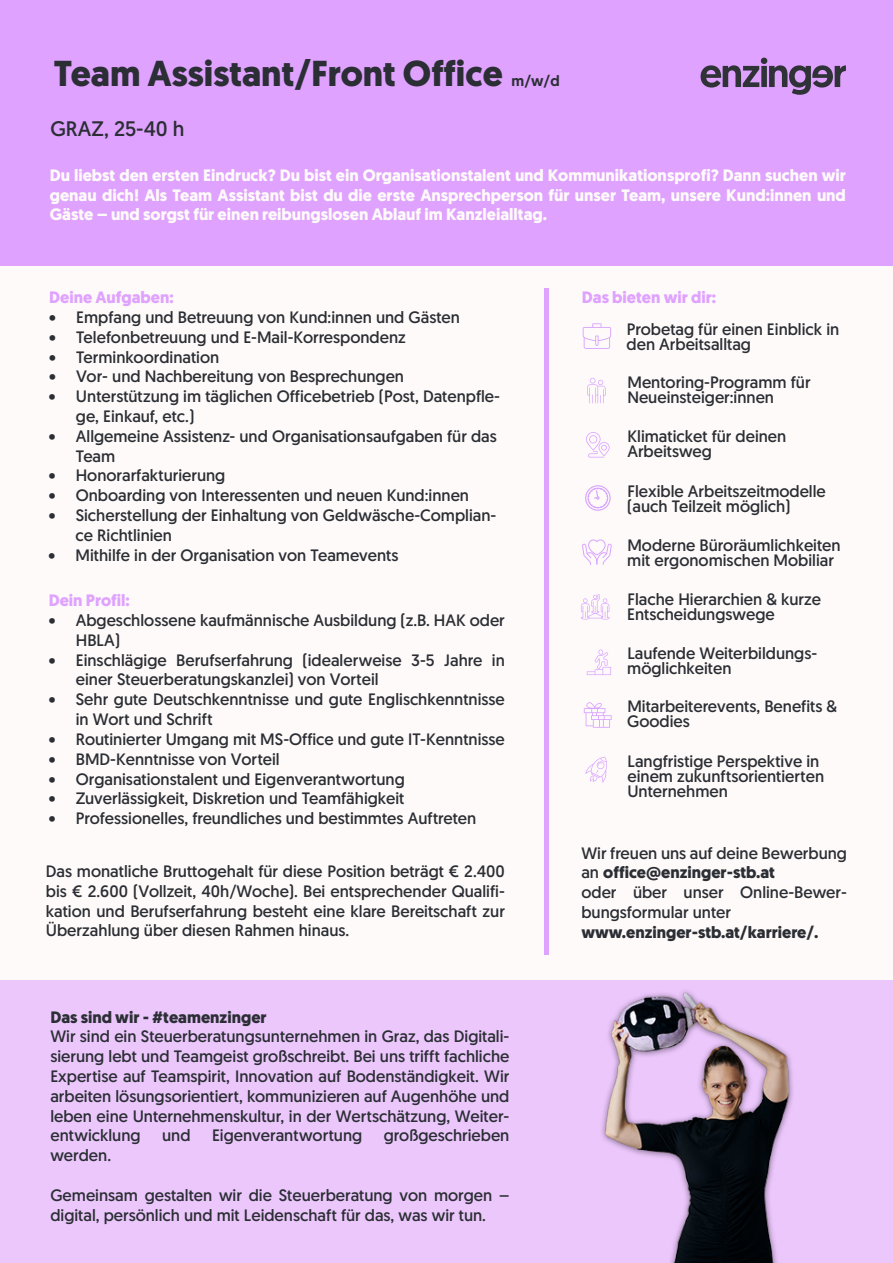
<style>
.page{position:relative;width:893px;height:1263px;background:#fefaf9}
.page>*{position:absolute;margin:0;border:0;box-sizing:border-box;transform-origin:0 0}
.t1{font:700 36px "Geomanist";color:#2b2e34}
.t2{font:21px "Geomanist";color:#2b2e34}
.t3{font:16.5px/19.8px "Geomanist";color:#2b2e34}
.t4{font:700 16.5px/19.8px "Geomanist";color:#fefaf9;text-align:justify}
.t5{font:700 16.5px "Geomanist";color:#2b2e34}
.t6{font:700 16.5px "Geomanist";color:#dfa2ff}
.t7{font:500 15px "Geomanist";color:#2b2e34}
.s1{font-weight:700}
</style>
<div class="page">
<div style="left:0;top:980px;width:893px;height:283px;background:#ecc7fc"></div>
<div style="left:0;top:0;width:893px;height:266px;background:#dfa2ff"></div>
<svg style="left:701px;top:58px;width:145px;height:37px"></svg>
<hr style="left:544px;top:288px;width:4px;height:666px;background:#dfa2ff">
<svg style="left:585px;top:485px;width:26px;height:26px"></svg>
<svg style="left:583px;top:323px;width:28px;height:26px"></svg>
<svg style="left:587px;top:378px;width:19px;height:25px"></svg>
<svg style="left:586px;top:432px;width:24px;height:25px"></svg>
<svg style="left:581px;top:594px;width:29px;height:25px"></svg>
<svg style="left:584px;top:702px;width:28px;height:26px"></svg>
<svg style="left:587px;top:649px;width:24px;height:26px"></svg>
<svg style="left:585px;top:757px;width:22px;height:26px"></svg>
<svg style="left:582px;top:539px;width:30px;height:26px"></svg>
<img style="left:602px;top:991px;width:191px;height:272px">
<h1 class="t1" style="left:54px;top:50px;width:450px">Team Assistant/Front Office</h1>
<p class="t7" style="left:512px;top:71px;width:50px">m/w/d</p>
<p class="t2" style="left:50px;top:115px;width:136px">GRAZ, 25-40 h</p>
<p class="t4" style="left:50px;top:165px;width:798px">Du liebst den ersten Eindruck? Du bist ein Organisationstalent und Kommunikationsprofi? Dann suchen wir genau dich! Als Team Assistant bist du die erste Ansprechperson für unser Team, unsere Kund:innen und Gäste – und sorgst für einen reibungslosen Ablauf im Kanzleialltag.</p>
<p class="t6" style="left:49px;top:286px;width:126px">Deine Aufgaben:</p>
<p class="t3" style="left:49px;top:307px;width:412px">• Empfang und Betreuung von Kund:innen und Gästen</p>
<p class="t3" style="left:49px;top:327px;width:358px">• Telefonbetreuung und E-Mail-Korrespondenz</p>
<p class="t3" style="left:49px;top:347px;width:172px">• Terminkoordination</p>
<p class="t3" style="left:49px;top:366px;width:357px">• Vor- und Nachbereitung von Besprechungen</p>
<p class="t3" style="left:76px;top:386px;width:426px;text-indent:-27px">• Unterstützung im täglichen Officebetrieb (Post, Datenpfle&shy;ge, Einkauf, etc.)</p>
<p class="t3" style="left:76px;top:426px;width:422px;text-indent:-27px">• Allgemeine Assistenz- und Organisationsaufgaben für das<br>Team</p>
<p class="t3" style="left:49px;top:465px;width:178px">• Honorarfakturierung</p>
<p class="t3" style="left:49px;top:485px;width:422px">• Onboarding von Interessenten und neuen Kund:innen</p>
<p class="t3" style="left:76px;top:505px;width:422px;text-indent:-27px">• Sicherstellung der Einhaltung von Geldwäsche-Complian&shy;ce Richtlinien</p>
<p class="t3" style="left:49px;top:545px;width:351px">• Mithilfe in der Organisation von Teamevents</p>
<p class="t6" style="left:49px;top:589px;width:83px">Dein Profil:</p>
<p class="t3" style="left:76px;top:610px;width:431px;text-indent:-27px">• Abgeschlossene kaufmännische Ausbildung (z.B. HAK oder<br>HBLA)</p>
<p class="t3" style="left:76px;top:650px;width:431px;text-indent:-27px">• Einschlägige Berufserfahrung (idealerweise 3-5 Jahre in einer Steuerberatungskanzlei) von Vorteil</p>
<p class="t3" style="left:76px;top:689px;width:430px;text-indent:-27px">• Sehr gute Deutschkenntnisse und gute Englischkenntnisse in Wort und Schrift</p>
<p class="t3" style="left:49px;top:729px;width:458px">• Routinierter Umgang mit MS-Office und gute IT-Kenntnisse</p>
<p class="t3" style="left:49px;top:749px;width:232px">• BMD-Kenntnisse von Vorteil</p>
<p class="t3" style="left:49px;top:768px;width:357px">• Organisationstalent und Eigenverantwortung</p>
<p class="t3" style="left:49px;top:788px;width:357px">• Zuverlässigkeit, Diskretion und Teamfähigkeit</p>
<p class="t3" style="left:49px;top:808px;width:429px">• Professionelles, freundliches und bestimmtes Auftreten</p>
<p class="t3" style="left:46px;top:861px;width:461px;text-align:justify">Das monatliche Bruttogehalt für diese Position beträgt € 2.400 bis € 2.600 (Vollzeit, 40h/Woche). Bei entsprechender Qualifi&shy;kation und Berufserfahrung besteht eine klare Bereitschaft zur Überzahlung über diesen Rahmen hinaus.</p>
<p class="t5" style="left:50px;top:1006px;width:218px">Das sind wir - #teamenzinger</p>
<p class="t3" style="left:50px;top:1026px;width:461px;text-align:justify">Wir sind ein Steuerberatungsunternehmen in Graz, das Digitali&shy;sierung lebt und Teamgeist großschreibt. Bei uns trifft fachliche Expertise auf Teamspirit, Innovation auf Bodenständigkeit. Wir arbeiten lösungsorientiert, kommunizieren auf Augenhöhe und leben eine Unternehmenskultur, in der Wertschätzung, Weiter&shy;entwicklung</p>
<p class="t3" style="left:162px;top:1125px;width:30px">und</p>
<p class="t3" style="left:212px;top:1125px;width:152px">Eigenverantwortung</p>
<p class="t3" style="left:384px;top:1125px;width:127px">großgeschrieben</p>
<p class="t3" style="left:50px;top:1145px;width:62px">werden.</p>
<p class="t3" style="left:50px;top:1185px;width:461px">Gemeinsam gestalten wir die Steuerberatung von morgen – digital, persönlich und mit Leidenschaft für das, was wir tun.</p>
<p class="t6" style="left:582px;top:286px;width:136px">Das bieten wir dir:</p>
<p class="t3" style="left:627px;top:322px;width:214px;line-height:15px">Probetag für einen Einblick in den Arbeitsalltag</p>
<p class="t3" style="left:627px;top:375px;width:185px;line-height:15px">Mentoring-Programm für<br>Neueinsteiger:innen</p>
<p class="t3" style="left:627px;top:429px;width:161px;line-height:15px">Klimaticket für deinen<br>Arbeitsweg</p>
<p class="t3" style="left:627px;top:483px;width:200px;line-height:15px">Flexible Arbeitszeitmodelle (auch Teilzeit möglich)</p>
<p class="t3" style="left:627px;top:537px;width:215px;line-height:15px">Moderne Büroräumlichkeiten mit ergonomischen Mobiliar</p>
<p class="t3" style="left:627px;top:591px;width:195px;line-height:15px">Flache Hierarchien &amp; kurze<br>Entscheidungswege</p>
<p class="t3" style="left:627px;top:645px;width:191px;line-height:15px">Laufende Weiterbildungs&shy;möglichkeiten</p>
<p class="t3" style="left:627px;top:698px;width:211px;line-height:15px">Mitarbeiterevents, Benefits &amp;<br>Goodies</p>
<p class="t3" style="left:627px;top:754px;width:198px;line-height:15px">Langfristige Perspektive in einem zukunftsorientierten<br>Unternehmen</p>
<p class="t3" style="left:581px;top:843px;width:267px">Wir freuen uns auf deine Bewerbung an <span class="s1">office@enzinger-stb.at<br></span>oder über unser Online-Bewer&shy;bungsformular unter</p>
<p class="t5" style="left:581px;top:921px;width:238px">www.enzinger-stb.at/karriere/.</p>
</div>
